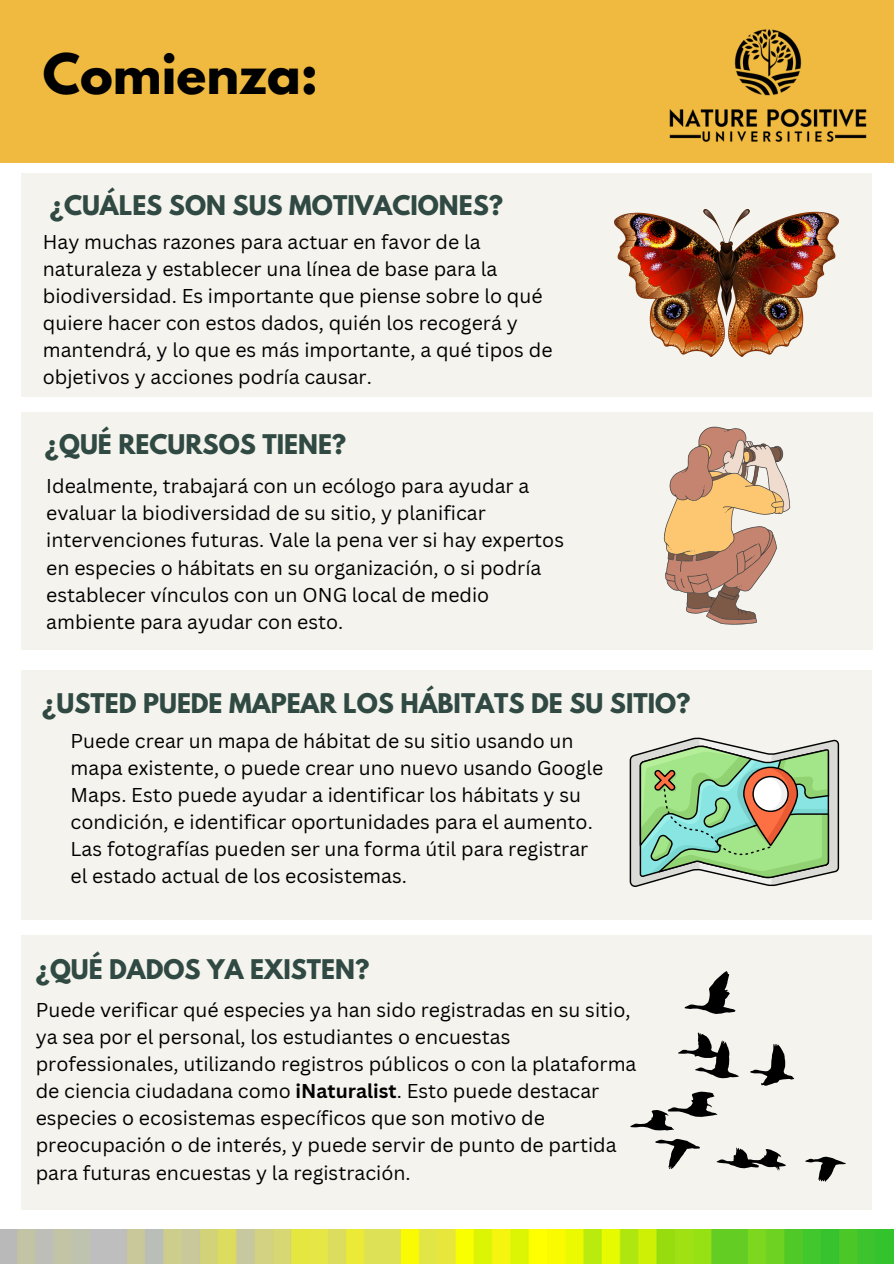
<style>
.page{position:relative;width:894px;height:1264px;background:#fff}
.page>*{position:absolute;margin:0;border:0;box-sizing:border-box;transform-origin:0 0}
.t1{font:700 49.5px "League Spartan";color:#000}
.t2{font:700 24px "League Spartan";color:#304942}
.t3{font:19.5px/27px "Canva Sans";color:#000}
.s1{font-weight:700}
</style>
<div class="page">
<img style="left:0;top:1229px;width:893px;height:34px">
<div style="left:21px;top:413px;width:851px;height:237px;background:#f4f3ee"></div>
<div style="left:21px;top:935px;width:850px;height:274px;background:#f4f3ee"></div>
<div style="left:21px;top:173px;width:850px;height:223px;background:#f4f3ee"></div>
<div style="left:21px;top:670px;width:850px;height:250px;background:#f4f3ee"></div>
<div style="left:0;top:0;width:893px;height:162px;background:#f0ba40"></div>
<img style="left:669px;top:29px;width:198px;height:113px">
<svg style="left:663px;top:426px;width:127px;height:198px"></svg>
<img style="left:614px;top:209px;width:224px;height:147px">
<svg style="left:629px;top:737px;width:209px;height:150px;background:#a6c69e"></svg>
<svg style="left:805px;top:1156px;width:40px;height:25px"></svg>
<svg style="left:716px;top:1147px;width:69px;height:24px"></svg>
<svg style="left:655px;top:1138px;width:44px;height:31px"></svg>
<svg style="left:630px;top:1091px;width:87px;height:39px"></svg>
<svg style="left:750px;top:1044px;width:43px;height:42px"></svg>
<svg style="left:678px;top:1032px;width:61px;height:46px"></svg>
<svg style="left:684px;top:971px;width:51px;height:43px"></svg>
<p class="t1" style="left:43px;top:50px;width:277px">Comienza:</p>
<h2 class="t2" style="left:50px;top:193px;width:455px">¿CUÁLES SON SUS MOTIVACIONES?</h2>
<p class="t3" style="left:43px;top:227px;width:511px">Hay muchas razones para actuar en favor de la naturaleza y establecer una línea de base para la biodiversidad. Es importante que piense sobre lo qué quiere hacer con estos dados, quién los recogerá y mantendrá, y lo que es más importante, a qué tipos de objetivos y acciones podría causar.</p>
<h2 class="t2" style="left:45px;top:432px;width:303px">¿QUÉ RECURSOS TIENE?</h2>
<p class="t3" style="left:46px;top:472px;width:519px">Idealmente, trabajará con un ecólogo para ayudar a evaluar la biodiversidad de su sitio, y planificar intervenciones futuras. Vale la pena ver si hay expertos en especies o hábitats en su organización, o si podría establecer vínculos con un ONG local de medio ambiente para ayudar con esto.</p>
<p class="t2" style="left:42px;top:691px;width:649px">¿USTED PUEDE MAPEAR LOS HÁBITATS DE SU SITIO?</p>
<h2 class="t3" style="left:71px;top:726px;width:534px">Puede crear un mapa de hábitat de su sitio usando un mapa existente, o puede crear uno nuevo usando Google Maps. Esto puede ayudar a identificar los hábitats y su condición, e identificar oportunidades para el aumento.<br>Las fotografías pueden ser una forma útil para registrar el estado actual de los ecosistemas.</h2>
<p class="t2" style="left:36px;top:957px;width:335px">¿QUÉ DADOS YA EXISTEN?</p>
<p class="t3" style="left:36px;top:996px;width:602px">Puede verificar qué especies ya han sido registradas en su sitio, ya sea por el personal, los estudiantes o encuestas professionales, utilizando registros públicos o con la plataforma de ciencia ciudadana como <span class="s1">iNaturalist</span>. Esto puede destacar especies o ecosistemas específicos que son motivo de preocupación o de interés, y puede servir de punto de partida para futuras encuestas y la registración.</p>
</div>
